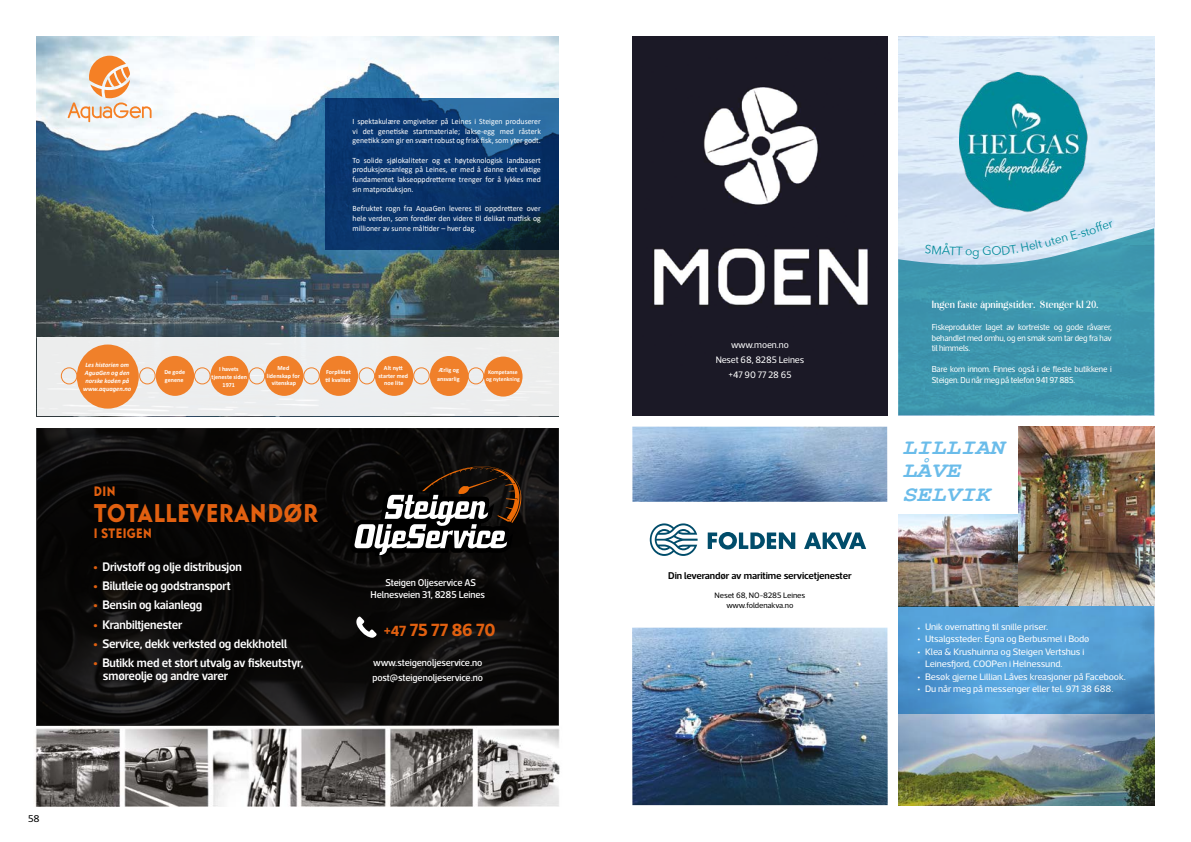
<style>
.page{position:relative;width:1191px;height:842px;background:#fff}
.page>*{position:absolute;margin:0;border:0;box-sizing:border-box;transform-origin:0 0}
.t1{font:25.2px "Baro";color:#e16010;scale:.92 1}
.t2{font:italic 700 22.1px/23.2px "Courier New";color:#6abcea;scale:1.1 1}
.t3{font:700 18px "Acto";letter-spacing:-.015em;color:#e16010;scale:.95 1}
.t4{font:13.4px "Baro";color:#e16010;scale:.92 1}
.t5{font:600 12.6px/12.8px "Acto";letter-spacing:-.01em;color:#fff;scale:.94 1}
.t6{font:11.9px "Avenir Next";color:#008a9a}
.t7{font:11.5px "Calton Elegance Sans";letter-spacing:-.01em;color:#fff;scale:.92 1}
.t8{font:500 10.1px/12.1px "Acto";letter-spacing:-.01em;color:#fff;text-align:center;scale:.94 1}
.t9{font:600 10px "Acto";letter-spacing:-.01em;color:#000}
.t10{font:10px "Acto";color:#000}
.t11{font:9.6px/15px "Acto";letter-spacing:-.01em;color:#fff;text-align:center}
.t12{font:9.5px/12.4px "Acto";letter-spacing:-.01em;color:#fff}
.t13{font:8.9px/10.6px "Acto";letter-spacing:-.02em;color:#fff;text-align:justify;scale:.92 1}
.t14{font:8.1px/9.7px "Calibri";color:#fff;text-align:justify}
.t15{font:8px/9.6px "Acto";letter-spacing:-.01em;color:#000;text-align:center}
.t16{font:italic 700 6.7px/8px "Calibri";color:#fff;text-align:center}
.t17{font:700 6.3px/7.6px "Calibri";color:#fff}
.t18{font:700 5.9px/7.1px "Calibri";color:#fff;text-align:center}
.s1{font-weight:700;color:#e16010}
.s2{font-size:15px}
</style>
<div class="page">
<svg style="left:37px;top:428px;width:522px;height:297px;background:#0b0a0a"></svg>
<img style="left:35px;top:728px;width:525px;height:79px">
<img style="left:37px;top:37px;width:521px;height:300px">
<svg style="left:68px;top:56px;width:84px;height:66px"></svg>
<svg style="left:325px;top:98px;width:233px;height:152px;background:#0d3a6e"></svg>
<div style="left:37px;top:337px;width:521px;height:79px;background:#eceeee"></div>
<div style="left:77px;top:344px;width:62px;height:65px;background:#f0802a;border-radius:50%"></div>
<div style="left:156px;top:356px;width:38px;height:40px;background:#f0802a;border-radius:50%"></div>
<div style="left:210px;top:356px;width:39px;height:40px;background:#f0802a;border-radius:50%"></div>
<div style="left:265px;top:356px;width:38px;height:40px;background:#f0802a;border-radius:50%"></div>
<div style="left:319px;top:356px;width:39px;height:40px;background:#f0802a;border-radius:50%"></div>
<div style="left:375px;top:356px;width:38px;height:40px;background:#f0802a;border-radius:50%"></div>
<div style="left:468px;top:368px;width:16px;height:16px;border:1px solid #f0802a;border-radius:50%"></div>
<div style="left:194px;top:368px;width:16px;height:16px;border:1px solid #f0802a;border-radius:50%"></div>
<div style="left:249px;top:368px;width:16px;height:16px;border:1px solid #f0802a;border-radius:50%"></div>
<div style="left:139px;top:368px;width:16px;height:16px;border:1px solid #f0802a;border-radius:50%"></div>
<div style="left:359px;top:368px;width:16px;height:16px;border:1px solid #f0802a;border-radius:50%"></div>
<div style="left:413px;top:368px;width:16px;height:16px;border:1px solid #f0802a;border-radius:50%"></div>
<div style="left:61px;top:368px;width:16px;height:16px;border:1px solid #f0802a;border-radius:50%"></div>
<div style="left:303px;top:368px;width:16px;height:16px;border:1px solid #f0802a;border-radius:50%"></div>
<div style="left:430px;top:356px;width:38px;height:40px;background:#f0802a;border-radius:50%"></div>
<div style="left:484px;top:357px;width:38px;height:40px;background:#f0802a;border-radius:50%"></div>
<img style="left:632px;top:427px;width:255px;height:75px">
<img style="left:959px;top:72px;width:132px;height:140px">
<svg style="left:898px;top:228px;width:256px;height:187px;background:#489cb3"></svg>
<img style="left:898px;top:714px;width:256px;height:91px">
<img style="left:898px;top:515px;width:121px;height:91px">
<img style="left:1019px;top:427px;width:135px;height:179px">
<svg style="left:898px;top:606px;width:256px;height:108px;background:#529bd2"></svg>
<img style="left:632px;top:628px;width:255px;height:177px">
<img style="left:632px;top:37px;width:255px;height:378px">
<svg style="left:350px;top:466px;width:171px;height:90px"></svg>
<svg style="left:356px;top:616px;width:20px;height:22px"></svg>
<svg style="left:650px;top:523px;width:47px;height:33px"></svg>
<svg style="left:707px;top:532px;width:88px;height:17px"></svg>
<svg style="left:804px;top:532px;width:62px;height:17px"></svg>
<svg style="left:925px;top:243px;width:46px;height:13px"></svg>
<svg style="left:983px;top:222px;width:130px;height:34px;background:#c9e0ef"></svg>
<p class="t14" style="left:352px;top:116px;width:190px">I spektakulære omgivelser på Leines i Steigen produserer vi det genetiske startmateriale; lakse-egg med råsterk genetikk som gir en svært robust og frisk fisk, som yter godt.</p>
<p class="t14" style="left:352px;top:155px;width:190px">To solide sjølokaliteter og et høyteknologisk landbasert produksjonsanlegg på Leines, er med å danne det viktige fundamentet lakseoppdretterne trenger for å lykkes med sin matproduksjon.</p>
<p class="t14" style="left:352px;top:203px;width:190px">Befruktet rogn fra AquaGen leveres til oppdrettere over hele verden, som foredler den videre til delikat matfisk og millioner av sunne måltider – hver dag.</p>
<p class="t16" style="left:83px;top:360px;width:50px">Les historien om<br>AguaGen og den norske koden på www.aquagen.no</p>
<p class="t17" style="left:164px;top:368px;width:22px">De gode genene</p>
<p class="t17" style="left:211px;top:365px;width:37px;text-align:center">I havets tjeneste siden<br>1971</p>
<p class="t17" style="left:267px;top:364px;width:34px;text-align:center">Med lidenskap for vitenskap</p>
<p class="t17" style="left:325px;top:368px;width:27px">Forpliktet til kvalitet</p>
<p class="t17" style="left:378px;top:364px;width:31px;text-align:center">Alt nytt starter med noe lite</p>
<p class="t17" style="left:437px;top:365px;width:24px;line-height:9.3px">Ærlig og ansvarlig</p>
<p class="t18" style="left:486px;top:369px;width:35px">Kompetanse og nytenkning</p>
<h3 class="t4" style="left:93px;top:483px;width:26px">DIN</h3>
<h1 class="t1" style="left:93px;top:498px;width:246px">TOTALLEVERANDØR</h1>
<h3 class="t4" style="left:93px;top:525px;width:65px">I STEIGEN</h3>
<h3 class="t5" style="left:93px;top:560px;width:159px"><span class="s1">•</span> Drivstoff og olje distribusjon</h3>
<h3 class="t5" style="left:93px;top:579px;width:147px"><span class="s1">•</span> Bilutleie og godstransport</h3>
<h3 class="t5" style="left:93px;top:598px;width:117px"><span class="s1">•</span> Bensin og kaianlegg</h3>
<h3 class="t5" style="left:93px;top:618px;width:96px"><span class="s1">•</span> Kranbiltjenester</h3>
<h3 class="t5" style="left:93px;top:637px;width:208px"><span class="s1">•</span> Service, dekk verksted og dekkhotell</h3>
<h3 class="t5" style="left:103px;top:656px;width:215px;text-indent:-10px"><span class="s1">•</span> Butikk med et stort utvalg av fiskeutstyr, smøreolje og andre varer</h3>
<p class="t8" style="left:373px;top:656px;width:118px">www.steigenoljeservice.no</p>
<p class="t8" style="left:371px;top:576px;width:123px">Steigen Oljeservice AS<br>Helnesveien 31, 8285 Leines</p>
<h3 class="t3" style="left:384px;top:619px;width:119px"><span class="s2">+47</span> 75 77 86 70</h3>
<p class="t8" style="left:372px;top:671px;width:119px">post@steigenoljeservice.no</p>
<p class="t10" style="left:28px;top:813px;width:13px">58</p>
<p class="t11" style="left:715px;top:337px;width:90px">www.moen.no<br>Neset 68, 8285 Leines +47 90 77 28 65</p>
<p class="t9" style="left:668px;top:569px;width:185px">Din leverandør av maritime servicetjenester</p>
<p class="t15" style="left:714px;top:590px;width:92px">Neset 68, NO-8285 Leines www.foldenakva.no</p>
<h3 class="t6" style="left:972px;top:241px;width:9px">g</h3>
<h3 class="t7" style="left:931px;top:297px;width:183px">Ingen faste åpningstider. Stenger kl 20.</h3>
<p class="t13" style="left:931px;top:321px;width:197px">Fiskeprodukter laget av kortreiste og gode råvarer, behandlet med omhu, og en smak som tar deg fra hav til himmels.</p>
<p class="t13" style="left:931px;top:364px;width:197px">Bare kom innom. Finnes også i de fleste butikkene i<br>Steigen. Du når meg på telefon 941 97 885.</p>
<h2 class="t2" style="left:902px;top:436px;width:94px">LILLIAN<br>LÅVE<br>SELVIK</h2>
<p class="t12" style="left:917px;top:620px;width:132px">• Unik overnatting til snille priser.</p>
<p class="t12" style="left:917px;top:633px;width:173px">• Utsalgssteder: Egna og Berbusmel i Bodø</p>
<p class="t12" style="left:925px;top:645px;width:161px;text-indent:-8px">• Klea &amp; Krushuinna og Steigen Vertshus i<br>Leinesfjord, COOPen i Helnessund.</p>
<p class="t12" style="left:917px;top:670px;width:210px">• Besøk gjerne Lillian Låves kreasjoner på Facebook.</p>
<p class="t12" style="left:917px;top:682px;width:197px">• Du når meg på messenger eller tel. 971 38 688.</p>
</div>
